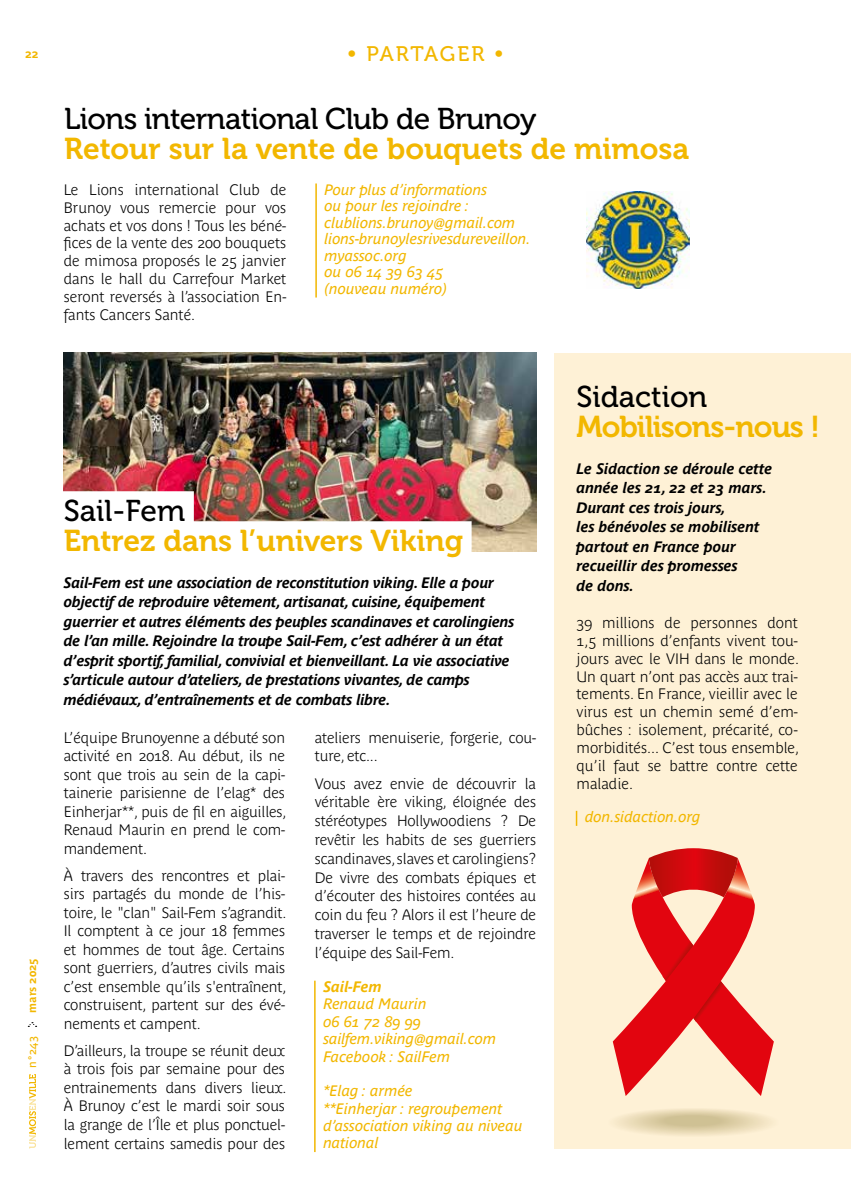
<style>
.page{position:relative;width:851px;height:1191px;background:#fff}
.page>*{position:absolute;margin:0;border:0;box-sizing:border-box;transform-origin:0 0}
.t1{font:30px "Museo 700";color:#f2b700}
.t2{font:30px "Museo 500";letter-spacing:-.02em;color:#000}
.t3{font:30px "Museo 700";letter-spacing:-.03em;color:#f2b700}
.t4{font:30px "Museo 500";color:#000}
.t5{font:21px "Museo 500";letter-spacing:.085em;color:#f2b700}
.t6{font:700 15px/18.5px "Parisine Plus Std Clair";letter-spacing:-.01em;color:#000;text-align:justify}
.t7{font:italic 700 15px/19.5px "Parisine Plus Std";letter-spacing:-.01em;color:#000}
.t8{font:italic 15px/16.5px "Parisine Plus Std";color:#f2b700}
.t9{font:italic 700 15px "Parisine Plus Std";color:#f2b700}
.t10{font:700 12px "Parisine Plus Std";color:#f2b700}
.t11{font:700 11.25px "Parisine Plus Std";color:#f2b700}
.t12{font:11.25px "Parisine Plus Std";color:#f2b700}
</style>
<div class="page">
<div style="left:554px;top:353px;width:296px;height:795px;background:#fef1d6"></div>
<svg style="left:29px;top:1074px;width:7px;height:74px"></svg>
<svg style="left:28px;top:1022px;width:9px;height:5px"></svg>
<img style="left:64px;top:353px;width:472px;height:198px">
<div style="left:60px;top:491px;width:134px;height:36px;background:#fff"></div>
<div style="left:60px;top:521px;width:411px;height:36px;background:#fff"></div>
<hr style="left:315px;top:183px;width:2px;height:114px;background:#f2b700">
<svg style="left:575px;top:811px;width:2px;height:15px"></svg>
<hr style="left:314px;top:980px;width:1px;height:172px;background:#f2b700">
<img style="left:586px;top:191px;width:103px;height:98px">
<svg style="left:616px;top:1109px;width:155px;height:27px"></svg>
<div style="left:665px;top:1116px;width:55px;height:9px;background:#cfc194;border-radius:50%"></div>
<svg style="left:612px;top:848px;width:161px;height:248px"></svg>
<p class="t10" style="left:25px;top:47px;width:15px">22</p>
<h2 class="t5" style="left:347px;top:42px;width:158px">• PARTAGER •</h2>
<h1 class="t2" style="left:64px;top:102px;width:473px">Lions international Club de Brunoy</h1>
<h1 class="t1" style="left:64px;top:132px;width:626px">Retour sur la vente de bouquets de mimosa</h1>
<p class="t6" style="left:64px;top:181px;width:224px;line-height:17.9px">Le Lions international Club de Brunoy vous remercie pour vos achats et vos dons ! Tous les béné&shy;fices de la vente des 200 bouquets de mimosa proposés le 25 janvier dans le hall du Carrefour Market seront reversés à l’association En&shy;fants Cancers Santé.</p>
<p class="t8" style="left:324px;top:181px;width:207px">Pour plus d’informations<br>ou pour les rejoindre : clublions.brunoy@gmail.com lions-brunoylesrivesdureveillon. myassoc.org<br>ou 06 14 39 63 45<br>(nouveau numéro)</p>
<p class="t11" style="left:26px;top:1012px;width:56px;rotate:-90deg">mars 2025</p>
<p class="t12" style="left:26px;top:1067px;width:33px;rotate:-90deg">n°243</p>
<h1 class="t2" style="left:64px;top:494px;width:123px">Sail-Fem</h1>
<h1 class="t1" style="left:64px;top:524px;width:400px">Entrez dans l’univers Viking</h1>
<h1 class="t4" style="left:576px;top:380px;width:132px">Sidaction</h1>
<h1 class="t3" style="left:576px;top:410px;width:245px">Mobilisons-nous !</h1>
<p class="t7" style="left:576px;top:459px;width:197px">Le Sidaction se déroule cette année les 21, 22 et 23 mars.<br>Durant ces trois jours,<br>les bénévoles se mobilisent partout en France pour recueillir des promesses</p>
<p class="t7" style="left:64px;top:573px;width:432px">Sail-Fem est une association de reconstitution viking. Elle a pour</p>
<p class="t7" style="left:576px;top:576px;width:59px">de dons.</p>
<p class="t7" style="left:64px;top:592px;width:452px">objectif de reproduire vêtement, artisanat, cuisine, équipement guerrier et autres éléments des peuples scandinaves et carolingiens de l’an mille. Rejoindre la troupe Sail-Fem, c’est adhérer à un état d’esprit sportif, familial, convivial et bienveillant. La vie associative s’articule autour d’ateliers, de prestations vivantes, de camps médiévaux, d’entraînements et de combats libre.</p>
<p class="t6" style="left:576px;top:614px;width:224px;line-height:17.9px">39 millions de personnes dont 1,5 millions d’enfants vivent tou&shy;jours avec le VIH dans le monde.<br>Un quart n’ont pas accès aux trai&shy;tements. En France, vieillir avec le virus est un chemin semé d’em&shy;bûches : isolement, précarité, co&shy;morbidités... C’est tous ensemble, qu’il faut se battre contre cette maladie.</p>
<p class="t8" style="left:585px;top:808px;width:117px">don.sidaction.org</p>
<p class="t6" style="left:315px;top:728px;width:223px">ateliers menuiserie, forgerie, cou&shy;ture, etc...</p>
<p class="t6" style="left:315px;top:774px;width:223px">Vous avez envie de découvrir la véritable ère viking, éloignée des stéréotypes Hollywoodiens ? De revêtir les habits de ses guerriers scandinaves, slaves et carolingiens?<br>De vivre des combats épiques et d’écouter des histoires contées au coin du feu ? Alors il est l’heure de traverser le temps et de rejoindre l’équipe des Sail-Fem.</p>
<p class="t9" style="left:323px;top:978px;width:60px">Sail-Fem</p>
<p class="t8" style="left:323px;top:995px;width:174px;line-height:17.4px">Renaud Maurin<br>06 61 72 89 99 sailfem.viking@gmail.com<br>Facebook : SailFem</p>
<p class="t8" style="left:323px;top:1082px;width:201px;line-height:17.4px">*Elag : armée<br>**Einherjar : regroupement d’association viking au niveau national</p>
<p class="t6" style="left:64px;top:728px;width:224px">L’équipe Brunoyenne a débuté son activité en 2018. Au début, ils ne sont que trois au sein de la capi&shy;tainerie parisienne de l’elag* des Einherjar**, puis de fil en aiguilles, Renaud Maurin en prend le com&shy;mandement.</p>
<p class="t6" style="left:64px;top:866px;width:224px">À travers des rencontres et plai&shy;sirs partagés du monde de l’his&shy;toire, le "clan" Sail-Fem s’agrandit.<br>Il comptent à ce jour 18 femmes et hommes de tout âge. Certains sont guerriers, d’autres civils mais c’est ensemble qu’ils s'entraînent, construisent, partent sur des évé&shy;nements et campent.</p>
<p class="t6" style="left:64px;top:1041px;width:224px">D’ailleurs, la troupe se réunit deux à trois fois par semaine pour des entrainements dans divers lieux.<br>À Brunoy c’est le mardi soir sous la grange de l’Île et plus ponctuel&shy;lement certains samedis pour des</p>
</div>
